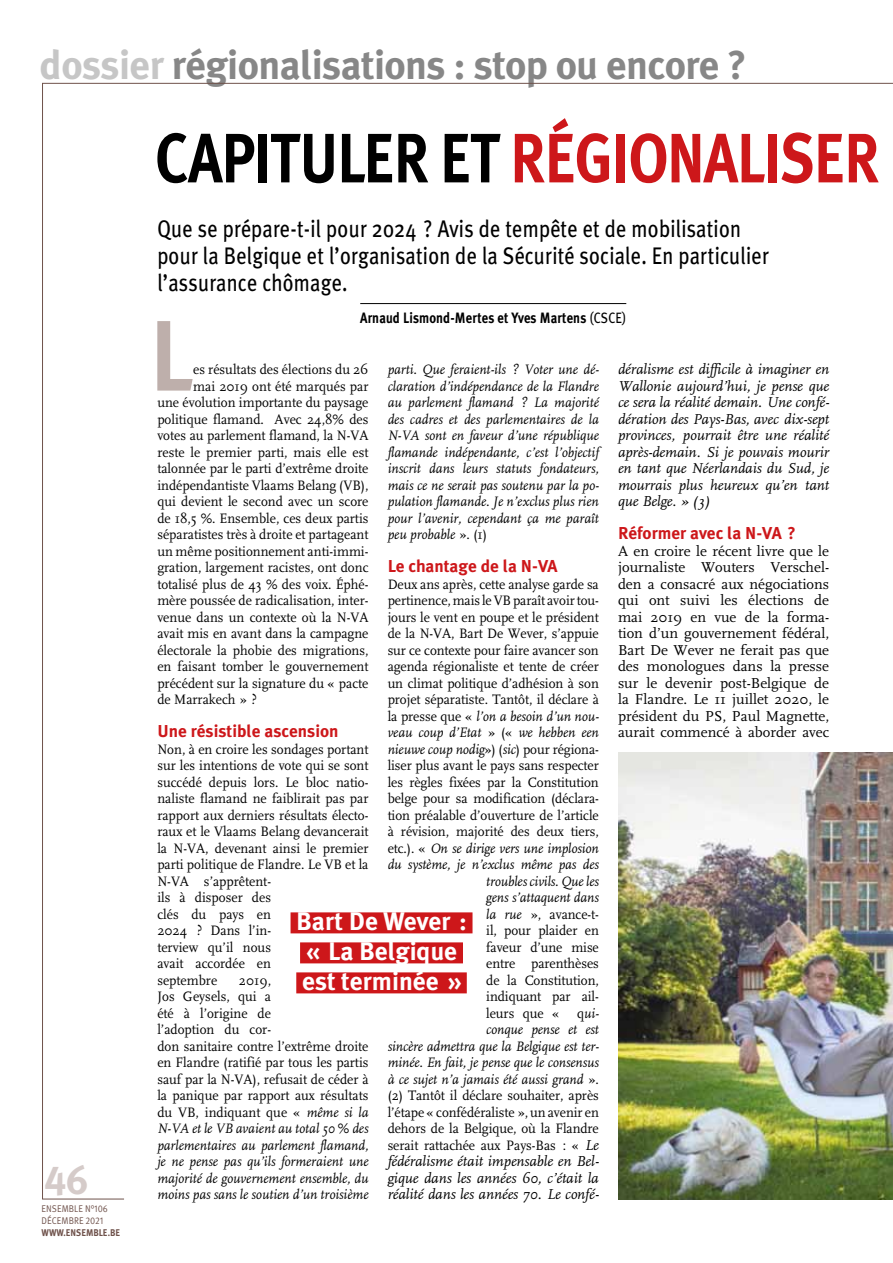
<style>
.page{position:relative;width:893px;height:1263px;background:#fff}
.page>*{position:absolute;margin:0;border:0;box-sizing:border-box;transform-origin:0 0}
.t1{font:700 100.05px "Meta Plus";color:#beafab;scale:.9 1}
.t2{font:700 69.75px "Meta Plus";letter-spacing:-.025em;color:#cd171a;scale:.85 1}
.t3{font:700 40.5px "Meta Plus";letter-spacing:-.015em;color:#878787}
.t4{font:40.5px "Meta Plus Bold Caps";color:#d5cbc9}
.t5{font:700 25.5px/30px "Meta Plus";color:#fff}
.t6{font:24px/27px "Meta Plus";letter-spacing:.01em;color:#000;scale:.85 1}
.t7{font:700 17.25px "Meta Plus";color:#cd171a}
.t8{font:italic 15px/16.5px "FF Scala";letter-spacing:-.005em;color:#000;text-align:justify}
.t9{font:15px/16.5px "FF Scala";color:#000;text-align:justify}
.t10{font:700 15px "Meta Plus";letter-spacing:.01em;color:#000;scale:.85 1}
.t11{font:14.25px/16.5px "FF Scala";color:#000;scale:.95 1}
.t12{font:italic 14.25px/16.5px "FF Scala";letter-spacing:-.005em;color:#000;text-align:justify;scale:.95 1}
.t13{font:9.75px/12px "Meta Pro";letter-spacing:.01em;color:#6f524b;scale:.9 1}
.t14{font:700 9.75px "Meta Plus";color:#6f524b;scale:.9 1}
.s1{color:#c6c6c6}
.s2{color:#000}
.s3{font-weight:400}
.s4{font-style:normal}
.s5{font-style:italic}
.s6{font-style:italic;font-size:15px}
</style>
<div class="page">
<hr style="left:360px;top:303px;width:266px;height:1px;background:#000">
<img style="left:618px;top:752px;width:275px;height:447px">
<div style="left:291px;top:912px;width:181px;height:21px;background:#cd171a"></div>
<div style="left:300px;top:942px;width:163px;height:21px;background:#cd171a"></div>
<div style="left:296px;top:972px;width:171px;height:21px;background:#cd171a"></div>
<h3 class="t3" style="left:40px;top:41px;width:709px"><span class="s1">dossier</span> régionalisations : stop ou encore ?</h3>
<h3 class="t4" style="left:45px;top:1156px;width:45px">46</h3>
<p class="t13" style="left:42px;top:1203px;width:75px">ENSEMBLE N°106<br>DÉCEMBRE 2021</p>
<p class="t14" style="left:41px;top:1227px;width:89px">www.ensemble.be</p>
<h2 class="t2" style="left:155px;top:118px;width:836px"><span class="s2">Capitu ler et</span> régionaliser</h2>
<h3 class="t6" style="left:157px;top:215px;width:721px">Que se prépare-t-il pour 2024 ? Avis de tempête et de mobilisation pour la Belgique et l’organisation de la Sécurité sociale. En particulier l’assurance chômage.</h3>
<p class="t10" style="left:360px;top:309px;width:315px">Arnaud Lismond-Mertes et Yves Martens <span class="s3">(CSCE)</span></p>
<h1 class="t1" style="left:150px;top:298px;width:41px">L</h1>
<p class="t8" style="left:618px;top:361px;width:213px">déralisme est difficile à imaginer en Wallonie aujourd’hui, je pense que ce sera la réalité demain. Une confé&shy;dération des Pays-Bas, avec dix-sept provinces, pourrait être une réalité après-demain. Si je pouvais mourir en tant que Néerlandais du Sud, je mourrais plus heureux qu’en tant que Belge. » (3)</p>
<p class="t7" style="left:618px;top:523px;width:179px">Réformer avec la N -VA ?</p>
<p class="t9" style="left:618px;top:543px;width:213px">A en croire le récent livre que le journaliste Wouters Verschel&shy;den a consacré aux négociations qui ont suivi les élections de mai 2019 en vue de la forma&shy;tion d’un gouvernement fédéral, Bart De Wever ne ferait pas que des monologues dans la presse sur le devenir post-Belgique de la Flandre. Le 11 juillet 2020, le président du PS, Paul Magnette, aurait commencé à aborder avec</p>
<p class="t11" style="left:193px;top:361px;width:186px">es résultats des élections du 26</p>
<p class="t11" style="left:193px;top:378px;width:186px">mai 2019 ont été marqués par</p>
<p class="t11" style="left:157px;top:394px;width:224px">une évolution importante du paysage</p>
<p class="t11" style="left:157px;top:411px;width:224px">politique flamand. Avec 24,8% des</p>
<p class="t11" style="left:157px;top:427px;width:224px">votes au parlement flamand, la N-VA</p>
<p class="t11" style="left:157px;top:444px;width:224px">reste le premier parti, mais elle est</p>
<p class="t11" style="left:157px;top:460px;width:224px">talonnée par le parti d’extrême droite</p>
<p class="t11" style="left:157px;top:477px;width:224px">indépendantiste Vlaams Belang (VB),</p>
<p class="t11" style="left:157px;top:493px;width:224px">qui devient le second avec un score</p>
<p class="t11" style="left:157px;top:510px;width:224px">de 18,5 %. Ensemble, ces deux partis</p>
<p class="t11" style="left:157px;top:526px;width:224px">séparatistes très à droite et partageant</p>
<p class="t11" style="left:157px;top:543px;width:224px">un même positionnement anti-immi-</p>
<p class="t11" style="left:157px;top:559px;width:224px">gration, largement racistes, ont donc</p>
<p class="t11" style="left:157px;top:576px;width:224px">totalisé plus de 43 % des voix. Éphé-</p>
<p class="t11" style="left:157px;top:592px;width:224px">mère poussée de radicalisation, inter-</p>
<p class="t11" style="left:157px;top:609px;width:224px">venue dans un contexte où la N-VA</p>
<p class="t11" style="left:157px;top:625px;width:224px">avait mis en avant dans la campagne</p>
<p class="t11" style="left:157px;top:642px;width:224px">électorale la phobie des migrations,</p>
<p class="t11" style="left:157px;top:658px;width:224px">en faisant tomber le gouvernement</p>
<p class="t11" style="left:157px;top:675px;width:224px">précédent sur la signature du « pacte</p>
<p class="t11" style="left:157px;top:691px;width:106px">de Marrakech » ?</p>
<p class="t7" style="left:157px;top:721px;width:183px">Une résistible ascension</p>
<p class="t11" style="left:157px;top:741px;width:224px">Non, à en croire les sondages portant sur les intentions de vote qui se sont succédé depuis lors. Le bloc natio&shy;naliste flamand ne faiblirait pas par rapport aux derniers résultats électo&shy;raux et le Vlaams Belang devancerait la N-VA, devenant ainsi le premier parti politique de Flandre. Le VB et la<br>N-VA s’apprêtent-<br>ils à disposer des<br>clés du pays en<br>2024 ? Dans l’in-<br>terview qu’il nous<br>avait accordée en<br>septembre</p>
<p class="t12" style="left:388px;top:362px;width:224px">parti. Que feraient-ils ? Voter une dé&shy;claration d’indépendance de la Flandre au parlement flamand ? La majorité des cadres et des parlementaires de la N-VA sont en faveur d’une république flamande indépendante, c’est l’objectif inscrit dans leurs statuts fondateurs, mais ce ne serait pas soutenu par la po&shy;pulation flamande. Je n’exclus plus rien pour l’avenir, cependant ça me paraît peu probable <span class="s4">». (1)</span></p>
<p class="t7" style="left:388px;top:556px;width:171px">Le chantage de la N -VA</p>
<p class="t11" style="left:388px;top:576px;width:224px">Deux ans après, cette analyse garde sa</p>
<p class="t11" style="left:388px;top:592px;width:224px">pertinence, mais le VB paraît avoir tou-</p>
<p class="t11" style="left:388px;top:609px;width:224px">jours le vent en poupe et le président</p>
<p class="t11" style="left:388px;top:625px;width:224px">de la N-VA, Bart De Wever, s’appuie</p>
<p class="t11" style="left:388px;top:642px;width:224px">sur ce contexte pour faire avancer son</p>
<p class="t11" style="left:388px;top:658px;width:224px">agenda régionaliste et tente de créer</p>
<p class="t11" style="left:388px;top:675px;width:224px">un climat politique d’adhésion à son</p>
<p class="t11" style="left:388px;top:691px;width:224px">projet séparatiste. Tantôt, il déclare à</p>
<p class="t12" style="left:388px;top:708px;width:224px"><span class="s4">la presse que «</span> l’on a besoin d’un nou-</p>
<p class="t12" style="left:388px;top:725px;width:224px">veau coup d’Etat <span class="s4">» («</span> we hebben een</p>
<p class="t12" style="left:388px;top:741px;width:224px">nieuwe coup nodig<span class="s4">») (</span>sic<span class="s4">) pour régiona-</span></p>
<p class="t11" style="left:388px;top:757px;width:224px">liser plus avant le pays sans respecter</p>
<p class="t11" style="left:388px;top:774px;width:224px">les règles fixées par la Constitution</p>
<p class="t11" style="left:388px;top:790px;width:224px">belge pour sa modification (déclara-</p>
<p class="t11" style="left:388px;top:807px;width:224px">tion préalable d’ouverture de l’article</p>
<p class="t11" style="left:388px;top:823px;width:224px">à révision, majorité des deux tiers,</p>
<p class="t12" style="left:388px;top:840px;width:224px"><span class="s4">etc.). «</span> On se dirige vers une implosion</p>
<p class="t12" style="left:388px;top:857px;width:224px">du système, je n’exclus même pas des</p>
<p class="t12" style="left:486px;top:873px;width:120px">troubles civils. Que les</p>
<p class="t12" style="left:486px;top:890px;width:120px">gens s’attaquent dans</p>
<p class="t11" style="left:486px;top:906px;width:120px"><span class="s5">la rue</span> », avance-t-</p>
<p class="t11" style="left:486px;top:922px;width:120px">il, pour plaider en</p>
<p class="t11" style="left:486px;top:939px;width:120px">faveur d’une mise</p>
<p class="t11" style="left:486px;top:955px;width:120px">entre parenthèses</p>
<p class="t11" style="left:486px;top:972px;width:120px">de la Constitution,</p>
<p class="t11" style="left:486px;top:988px;width:120px">indiquant par ail-</p>
<p class="t11" style="left:486px;top:1005px;width:78px">leurs que «</p>
<h3 class="t5" style="left:296px;top:906px;width:172px">Bart De Wever : « La Belgique est terminée »</h3>
<p class="t11" style="left:157px;top:972px;width:224px;text-indent:82px">2019,<br>Jos Geysels, qui a<br>été à l’origine de<br>l’adoption du cor-<br>don sanitaire contre l’extrême droite en Flandre (ratifié par tous les partis sauf par la N-VA), refusait de céder à la panique par rapport aux résultats du VB, indiquant que « <span class="s5">même si la<br>N-VA et le VB avaient au total 50 % des parlementaires au parlement flamand, je ne pense pas qu’ils formeraient une majorité de gouvernement ensemble, du moins pas sans le soutien d’un troisième</span></p>
<p class="t11" style="left:388px;top:1005px;width:224px;text-align:right">q<span class="s5">ui-<br>conque pense et est<br>sincère admettra que la Belgique est ter&shy;minée. En fait, je pense que le consensus à ce sujet n’a jamais été aussi grand</span> ». (2) Tantôt il déclare souhaiter, après l’étape « confédéraliste », un avenir en dehors de la Belgique, où la Flandre serait rattachée aux Pays-Bas : « <span class="s6">Le</span></p>
<p class="t8" style="left:388px;top:1153px;width:213px">fédéralisme était impensable en Bel&shy;gique dans les années 60, c’était la réalité dans les années 70. Le confé-</p>
</div>
